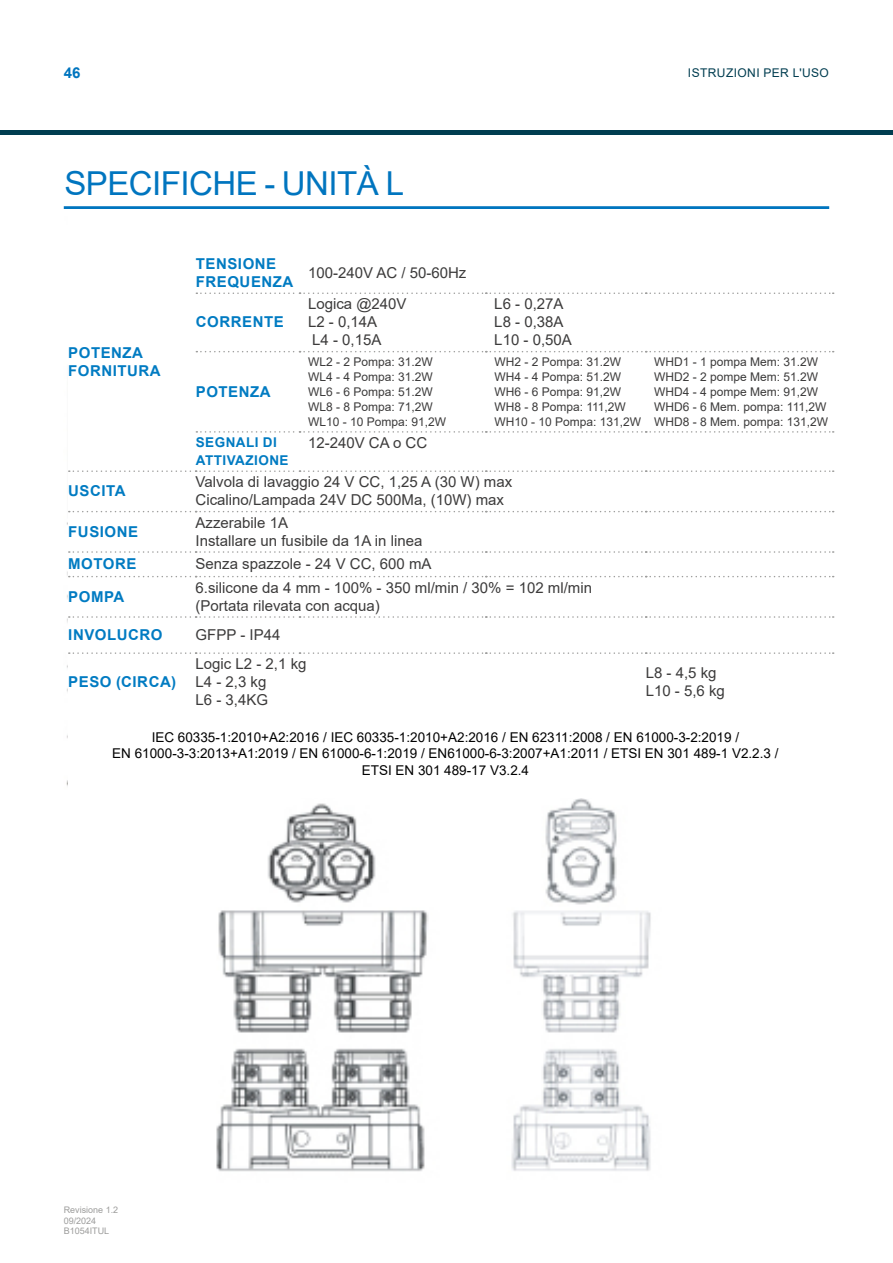
<style>
.page{position:relative;width:893px;height:1263px;background:#fff}
.page>*{position:absolute;margin:0;border:0;box-sizing:border-box;transform-origin:0 0}
.t1{font:33px "Arial";letter-spacing:-.015em;color:#0075bf}
.t2{font:15px/18px "Arial";color:#3c3b3b}
.t3{font:700 15px/18px "Arial";letter-spacing:.035em;color:#007bc2}
.t4{font:700 15px "Arial";color:#0075bf}
.t5{font:13.5px/16.2px "Arial";color:#000;text-align:center}
.t6{font:700 13.5px/18px "Arial";letter-spacing:.035em;color:#007bc2}
.t7{font:12px/15px "Arial";color:#3c3b3b}
.t8{font:12px "Arial";letter-spacing:.035em;color:#003d50}
.t9{font:9px/10.5px "Arial";color:#9d9d9c}
</style>
<div class="page">
<hr style="left:0;top:130px;width:893px;height:4px;background:#003d50">
<hr style="left:64px;top:206px;width:765px;height:3px;background:#0075bf">
<img style="left:66px;top:352px;width:760px;height:820px">
<div style="left:68px;top:210px;width:755px;height:588px;background:#fff"></div>
<svg style="left:196px;top:292px;width:638px;height:2px"></svg>
<svg style="left:196px;top:351px;width:638px;height:1px"></svg>
<svg style="left:196px;top:431px;width:638px;height:2px"></svg>
<svg style="left:69px;top:470px;width:765px;height:2px"></svg>
<svg style="left:69px;top:511px;width:765px;height:1px"></svg>
<svg style="left:69px;top:551px;width:765px;height:2px"></svg>
<svg style="left:69px;top:576px;width:765px;height:1px"></svg>
<svg style="left:69px;top:616px;width:765px;height:2px"></svg>
<svg style="left:69px;top:652px;width:765px;height:2px"></svg>
<p class="t4" style="left:64px;top:62px;width:18px">46</p>
<h1 class="t1" style="left:64px;top:161px;width:341px">SPECIFICHE - UNITÀ L</h1>
<p class="t8" style="left:688px;top:64px;width:143px">ISTRUZIONI PER L'USO</p>
<p class="t3" style="left:68px;top:344px;width:94px">POTENZA<br>FORNITURA</p>
<p class="t3" style="left:196px;top:255px;width:99px">TENSIONE<br>FREQUENZA</p>
<p class="t2" style="left:308px;top:263px;width:160px">100-240V AC / 50-60Hz</p>
<p class="t3" style="left:196px;top:313px;width:89px">CORRENTE</p>
<p class="t2" style="left:308px;top:295px;width:100px">Logica @240V<br>L2 - 0,14A<br>L4 - 0,15A</p>
<p class="t2" style="left:494px;top:295px;width:79px">L6 - 0,27A<br>L8 - 0,38A<br>L10 - 0,50A</p>
<p class="t3" style="left:196px;top:382px;width:76px">POTENZA</p>
<p class="t7" style="left:308px;top:354px;width:140px">WL2 - 2 Pompa: 31.2W<br>WL4 - 4 Pompa: 31.2W<br>WL6 - 6 Pompa: 51.2W<br>WL8 - 8 Pompa: 71,2W<br>WL10 - 10 Pompa: 91,2W</p>
<p class="t7" style="left:494px;top:354px;width:148px">WH2 - 2 Pompa: 31.2W<br>WH4 - 4 Pompa: 51.2W<br>WH6 - 6 Pompa: 91,2W<br>WH8 - 8 Pompa: 111,2W<br>WH10 - 10 Pompa: 131,2W</p>
<p class="t7" style="left:654px;top:354px;width:176px">WHD1 - 1 pompa Mem: 31.2W<br>WHD2 - 2 pompe Mem: 51.2W<br>WHD4 - 4 pompe Mem: 91,2W<br>WHD6 - 6 Mem. pompa: 111,2W<br>WHD8 - 8 Mem. pompa: 131,2W</p>
<p class="t6" style="left:196px;top:433px;width:94px">SEGNALI DI<br>ATTIVAZIONE</p>
<p class="t2" style="left:308px;top:434px;width:121px">12-240V CA o CC</p>
<p class="t3" style="left:68px;top:482px;width:59px">USCITA</p>
<p class="t2" style="left:196px;top:473px;width:318px">Valvola di lavaggio 24 V CC, 1,25 A (30 W) max<br>Cicalino/Lampada 24V DC 500Ma, (10W) max</p>
<p class="t3" style="left:68px;top:522px;width:71px">FUSIONE</p>
<p class="t2" style="left:196px;top:513px;width:228px">Azzerabile 1A<br>Installare un fusibile da 1A in linea</p>
<p class="t3" style="left:68px;top:555px;width:70px">MOTORE</p>
<p class="t2" style="left:196px;top:555px;width:237px">Senza spazzole - 24 V CC, 600 mA</p>
<p class="t3" style="left:68px;top:587px;width:57px">POMPA</p>
<p class="t2" style="left:196px;top:578px;width:398px">6.silicone da 4 mm - 100% - 350 ml/min / 30% = 102 ml/min (Portata rilevata con acqua)</p>
<p class="t3" style="left:68px;top:626px;width:96px">INVOLUCRO</p>
<p class="t2" style="left:196px;top:625px;width:86px">GFPP - IP44</p>
<p class="t3" style="left:68px;top:673px;width:109px">PESO (CIRCA)</p>
<p class="t2" style="left:196px;top:655px;width:112px">Logic L2 - 2,1 kg<br>L4 - 2,3 kg<br>L6 - 3,4KG</p>
<p class="t2" style="left:646px;top:664px;width:81px">L8 - 4,5 kg<br>L10 - 5,6 kg</p>
<p class="t5" style="left:112px;top:729px;width:668px">IEC 60335-1:2010+A2:2016 / IEC 60335-1:2010+A2:2016 / EN 62311:2008 / EN 61000-3-2:2019 /<br>EN 61000-3-3:2013+A1:2019 / EN 61000-6-1:2019 / EN61000-6-3:2007+A1:2011 / ETSI EN 301 489-1 V2.2.3 /<br>ETSI EN 301 489-17 V3.2.4</p>
<p class="t9" style="left:64px;top:1205px;width:56px">Revisione 1.2<br>09/2024<br>B1054ITUL</p>
</div>
